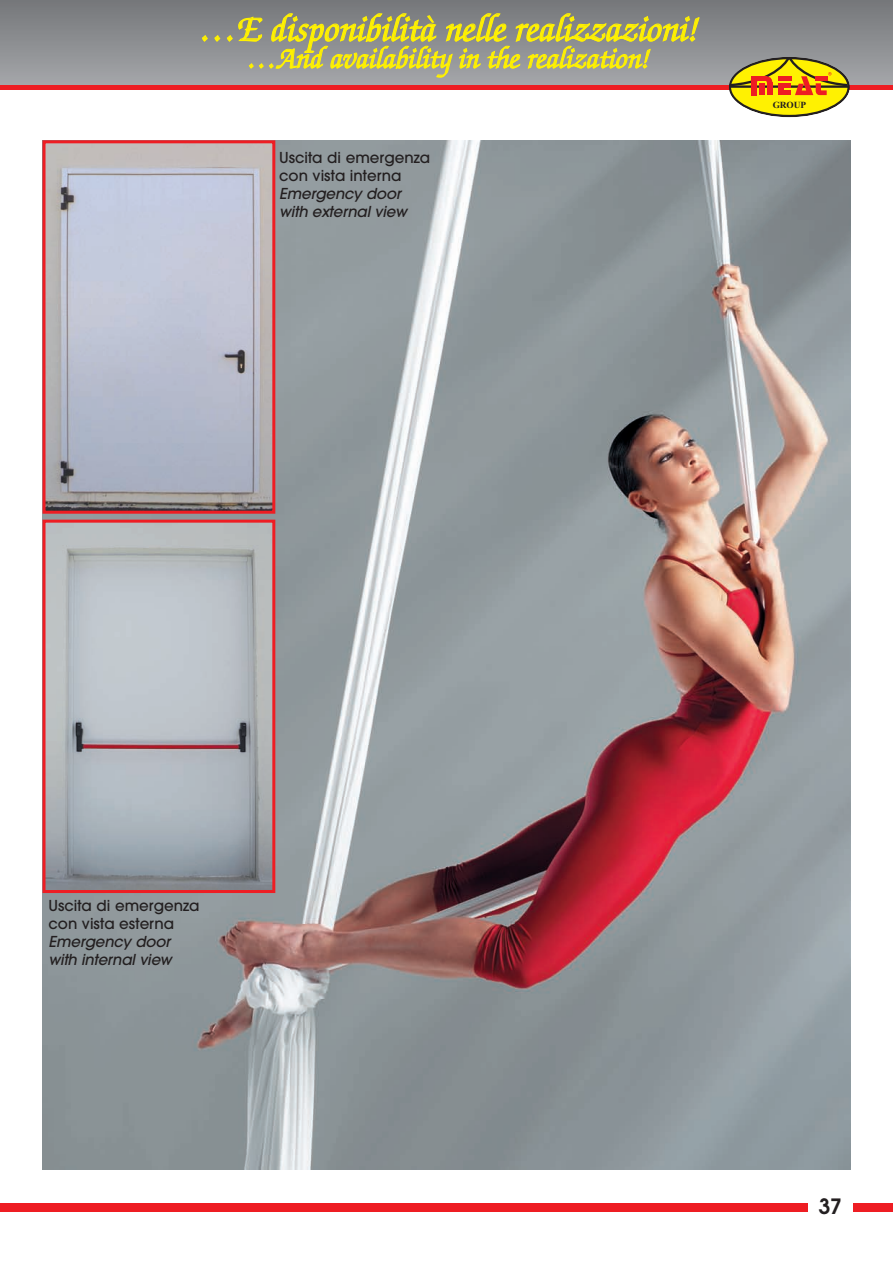
<style>
.page{position:relative;width:893px;height:1263px;background:#fff}
.page>*{position:absolute;margin:0;border:0;box-sizing:border-box;transform-origin:0 0}
.t1{font:italic 500 37.5px "Zapf Chancery";color:#fff101}
.t2{font:italic 500 30px "Zapf Chancery";letter-spacing:-.005em;color:#fff101}
.t3{font:600 21px "Avant Garde";color:#231f20}
.t4{font:500 15px/18px "Avant Garde";color:#231f20}
.t5{font:italic 500 15px/18px "Avant Garde";letter-spacing:-.01em;color:#231f20}
.t6{font:700 9.3px "Times New Roman";color:#231f20}
</style>
<div class="page">
<div style="left:0;top:0;width:893px;height:87px;background:linear-gradient(to bottom,#75777a,#a5a7ab)"></div>
<hr style="left:0;top:85px;width:893px;height:4px;background:#ee1d23">
<img style="left:43px;top:140px;width:807px;height:1029px">
<div style="left:730px;top:58px;width:119px;height:58px;background:#fff101;border-radius:50%"></div>
<div style="left:0;top:1203px;width:893px;height:9px;background:#ee1d23"></div>
<div style="left:808px;top:1193px;width:45px;height:30px;background:#fff"></div>
<svg style="left:729px;top:57px;width:121px;height:38px"></svg>
<img style="left:47px;top:144px;width:224px;height:366px">
<div style="left:43px;top:140px;width:232px;height:374px;border:3px solid #ee1d23"></div>
<img style="left:47px;top:524px;width:224px;height:365px">
<div style="left:43px;top:520px;width:232px;height:373px;border:3px solid #ee1d23"></div>
<h1 class="t1" style="left:198px;top:14px;width:500px">…E disponibilità nelle realizzazioni!</h1>
<h2 class="t2" style="left:246px;top:46px;width:404px">…And availability in the realization!</h2>
<p class="t4" style="left:279px;top:150px;width:153px">Uscita di emergenza con vista interna</p>
<p class="t5" style="left:279px;top:186px;width:129px">Emergency door with external view</p>
<p class="t6" style="left:773px;top:102px;width:35px">GROUP</p>
<p class="t4" style="left:49px;top:898px;width:153px">Uscita di emergenza con vista esterna</p>
<p class="t5" style="left:49px;top:934px;width:125px">Emergency door with internal view</p>
<h3 class="t3" style="left:818px;top:1198px;width:25px">37</h3>
</div>
